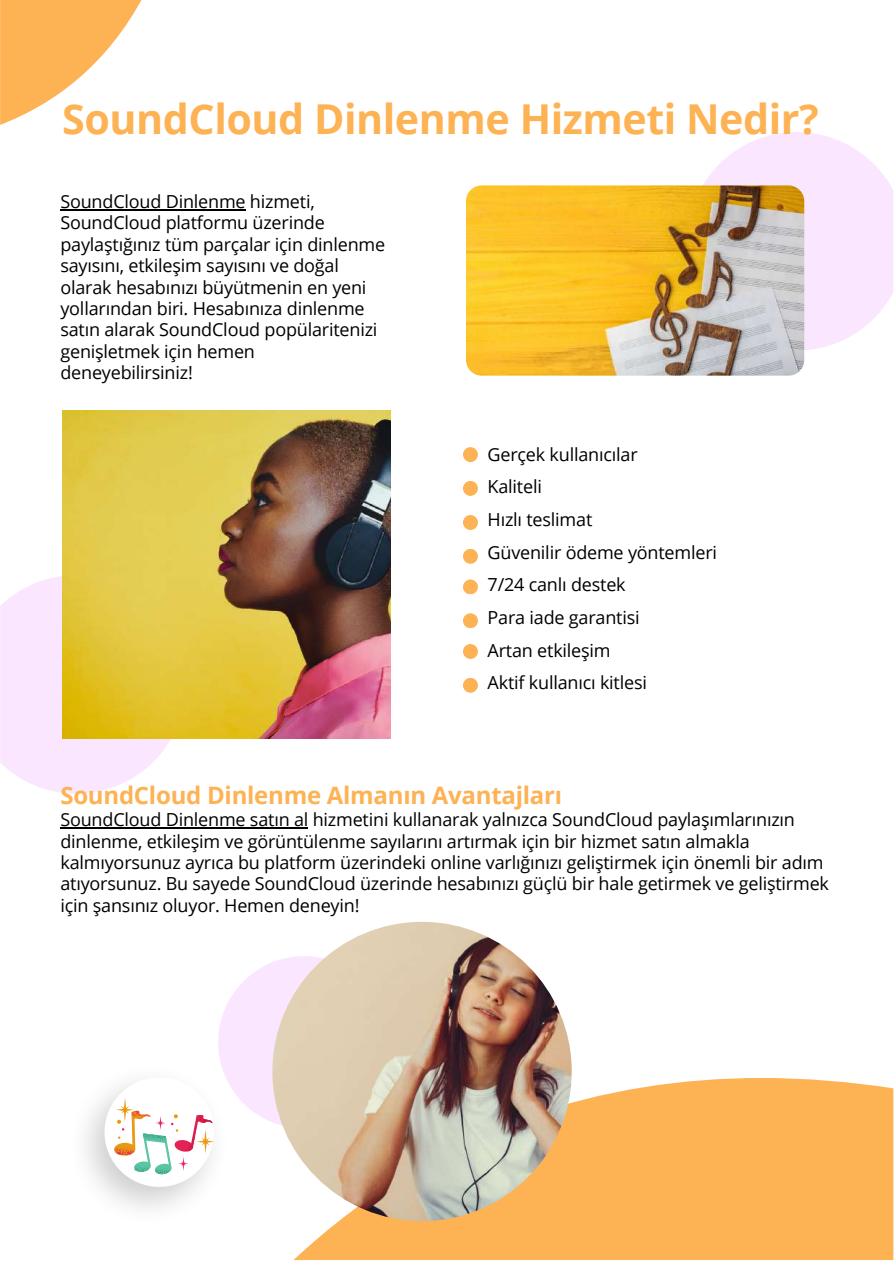
<style>
.page{position:relative;width:894px;height:1264px;background:#fff}
.page>*{position:absolute;margin:0;border:0;box-sizing:border-box;transform-origin:0 0}
.t1{font:700 41.25px "Open Sans";letter-spacing:-.01em;color:#fdb254}
.t2{font:700 24px "Open Sans";letter-spacing:-.01em;color:#fdb254}
.t3{font:18px/21.3px "Open Sans";letter-spacing:-.01em;color:#000}
</style>
<div class="page">
<svg style="left:293px;top:1077px;width:600px;height:182px;background:#fcb760"></svg>
<svg style="left:0;top:0;width:142px;height:125px"></svg>
<svg style="left:703px;top:132px;width:190px;height:218px;fill:#fae7ff"></svg>
<svg style="left:0;top:576px;width:186px;height:217px;fill:#fae7ff"></svg>
<svg style="left:218px;top:956px;width:104px;height:170px;fill:#fae7ff"></svg>
<img style="left:85px;top:1057px;width:151px;height:151px">
<img style="left:466px;top:185px;width:338px;height:190px;border-radius:16px">
<img style="left:62px;top:410px;width:328px;height:328px">
<img style="left:272px;top:921px;width:299px;height:299px;border-radius:50%">
<div style="left:463px;top:447px;width:15px;height:15px;background:#fdb254;border-radius:50%"></div>
<div style="left:463px;top:515px;width:15px;height:15px;background:#fdb254;border-radius:50%"></div>
<div style="left:463px;top:579px;width:15px;height:15px;background:#fdb254;border-radius:50%"></div>
<div style="left:463px;top:644px;width:15px;height:15px;background:#fdb254;border-radius:50%"></div>
<div style="left:463px;top:481px;width:15px;height:15px;background:#fdb254;border-radius:50%"></div>
<div style="left:463px;top:549px;width:15px;height:15px;background:#fdb254;border-radius:50%"></div>
<div style="left:463px;top:613px;width:15px;height:15px;background:#fdb254;border-radius:50%"></div>
<div style="left:463px;top:677px;width:15px;height:15px;background:#fdb254;border-radius:50%"></div>
<svg style="left:104px;top:1077px;width:110px;height:109px"></svg>
<hr style="left:60px;top:209px;width:185px;height:1px;background:#000">
<hr style="left:60px;top:827px;width:248px;height:1px;background:#000">
<h1 class="t1" style="left:62px;top:90px;width:757px">SoundCloud Dinlenme Hizmeti Nedir?</h1>
<p class="t3" style="left:60px;top:190px;width:326px">SoundCloud Dinlenme hizmeti, SoundCloud platformu üzerinde paylaştığınız tüm parçalar için dinlenme sayısını, etkileşim sayısını ve doğal olarak hesabınızı büyütmenin en yeni yollarından biri. Hesabınıza dinlenme satın alarak SoundCloud popülaritenizi genişletmek için hemen deneyebilirsiniz!</p>
<p class="t3" style="left:487px;top:437px;width:231px;line-height:32.7px">Gerçek kullanıcılar<br>Kaliteli<br>Hızlı teslimat<br>Güvenilir ödeme yöntemleri<br>7/24 canlı destek<br>Para iade garantisi<br>Artan etkileşim<br>Aktif kullanıcı kitlesi</p>
<h2 class="t2" style="left:60px;top:778px;width:503px">SoundCloud Dinlenme Almanın Avantajları</h2>
<p class="t3" style="left:60px;top:808px;width:769px">SoundCloud Dinlenme satın al hizmetini kullanarak yalnızca SoundCloud paylaşımlarınızın dinlenme, etkileşim ve görüntülenme sayılarını artırmak için bir hizmet satın almakla kalmıyorsunuz ayrıca bu platform üzerindeki online varlığınızı geliştirmek için önemli bir adım atıyorsunuz. Bu sayede SoundCloud üzerinde hesabınızı güçlü bir hale getirmek ve geliştirmek için şansınız oluyor. Hemen deneyin!</p>
</div>
